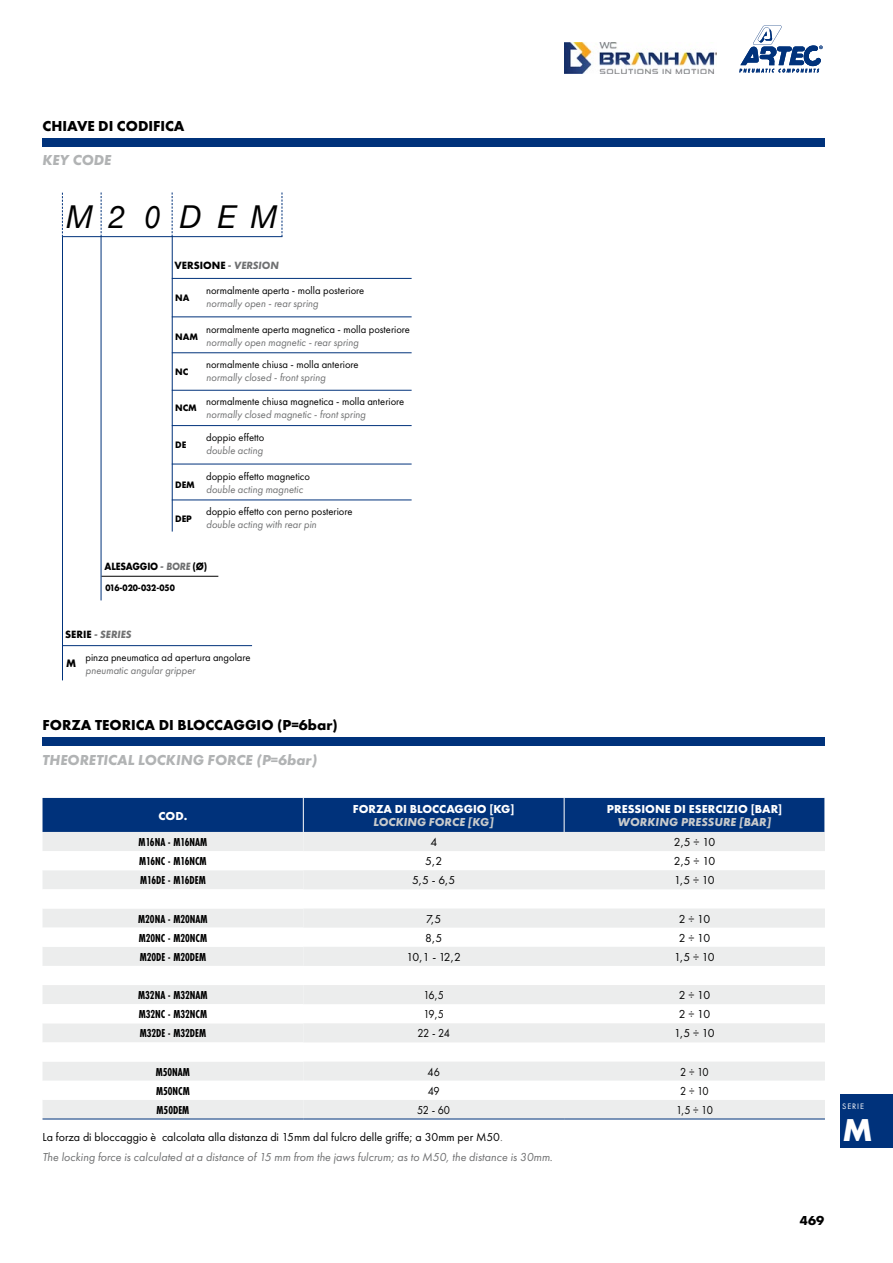
<style>
.page{position:relative;width:893px;height:1263px;background:#fff}
.page>*{position:absolute;margin:0;border:0;box-sizing:border-box;transform-origin:0 0}
.t1{font:700 32.85px "Futura PT";color:#fff}
.t2{font:italic 31.5px "Helvetica Neue";letter-spacing:.52em;color:#000}
.t3{font:700 15px "Futura PT";color:#000}
.t4{font:italic 700 15px "Futura PT";color:#b1b3b4}
.t5{font:700 13.5px "Futura PT";color:#000}
.t6{font:italic 12px/19.5px "Futura PT";color:#707172}
.t7{font:700 12px "Futura PT Cond";color:#000;scale:.91 1}
.t8{font:12px "Futura PT";letter-spacing:-.065em;color:#000}
.t9{font:700 12px "Futura PT";color:#fff}
.t10{font:italic 700 12px "Futura PT";letter-spacing:.005em;color:#c9cbcc}
.t11{font:12px "Futura PT";letter-spacing:-.065em;color:#000;scale:.91 1}
.t12{font:700 11.25px "Futura PT";color:#000}
.t13{font:10.95px/23.1px "Futura PT";color:#000}
.t14{font:italic 10.95px "Futura PT";color:#707172}
.t15{font:700 10.95px "Futura PT";letter-spacing:-.02em;color:#000;scale:.9 1}
.t16{font:700 10.95px "Futura PT";color:#000}
.t17{font:700 9.75px "Futura PT";color:#000}
.t18{font:700 9.75px "Futura PT";color:#000;scale:.88 1}
.t19{font:8.25px "Futura PT";letter-spacing:.11em;color:#fff}
.s1{font-style:italic;color:#707172}
.s2{font-weight:700}
.s3{font-weight:700;font-style:italic;color:#707172}
.s4{font-style:normal;color:#000}
.s5{font-style:normal}
</style>
<div class="page">
<img style="left:564px;top:43px;width:153px;height:30px">
<svg style="left:739px;top:26px;width:84px;height:47px"></svg>
<div style="left:840px;top:1094px;width:53px;height:54px;background:#00327b"></div>
<hr style="left:62px;top:237px;width:1px;height:443px;background:#00327b">
<hr style="left:172px;top:236px;width:1px;height:295px;background:#00327b">
<hr style="left:101px;top:576px;width:117px;height:1px;background:#000">
<hr style="left:101px;top:237px;width:1px;height:363px;background:#00327b">
<svg style="left:101px;top:192px;width:1px;height:44px"></svg>
<svg style="left:172px;top:192px;width:1px;height:44px"></svg>
<svg style="left:282px;top:192px;width:1px;height:45px"></svg>
<svg style="left:62px;top:193px;width:1px;height:44px"></svg>
<hr style="left:63px;top:236px;width:219px;height:1px;background:#00327b">
<hr style="left:62px;top:645px;width:190px;height:1px;background:#00327b">
<hr style="left:172px;top:278px;width:240px;height:1px;background:#00327b">
<hr style="left:172px;top:425px;width:240px;height:1px;background:#00327b">
<hr style="left:172px;top:316px;width:240px;height:1px;background:#00327b">
<hr style="left:172px;top:464px;width:240px;height:1px;background:#00327b">
<hr style="left:172px;top:352px;width:240px;height:1px;background:#00327b">
<hr style="left:172px;top:500px;width:240px;height:1px;background:#00327b">
<hr style="left:172px;top:390px;width:240px;height:1px;background:#00327b">
<div style="left:43px;top:138px;width:782px;height:9px;background:#00327b"></div>
<div style="left:43px;top:737px;width:782px;height:8px;background:#00327b"></div>
<div style="left:43px;top:798px;width:782px;height:34px;background:#00327b"></div>
<div style="left:43px;top:832px;width:260px;height:286px;background:#eceded"></div>
<div style="left:303px;top:832px;width:522px;height:286px;background:#eceded"></div>
<svg style="left:43px;top:851px;width:782px;height:249px"></svg>
<hr style="left:564px;top:798px;width:1px;height:34px;background:#fff">
<hr style="left:303px;top:798px;width:1px;height:34px;background:#fff">
<hr style="left:43px;top:1118px;width:260px;height:1px;background:#00327b">
<hr style="left:303px;top:1118px;width:261px;height:1px;background:#00327b">
<hr style="left:564px;top:1118px;width:261px;height:1px;background:#00327b">
<h3 class="t3" style="left:43px;top:116px;width:144px">CHIAVE DI CODIFICA</h3>
<h3 class="t4" style="left:43px;top:151px;width:71px">KEY CODE</h3>
<h2 class="t2" style="left:66px;top:194px;width:212px">M20 DEM</h2>
<p class="t16" style="left:175px;top:259px;width:106px">VERSIONE <span class="s1">- VERSION</span></p>
<p class="t17" style="left:175px;top:291px;width:16px">NA</p>
<p class="t13" style="left:206px;top:278px;width:160px">normalmente aperta - molla posteriore</p>
<p class="t14" style="left:206px;top:297px;width:114px">normally open - rear spring</p>
<p class="t17" style="left:175px;top:331px;width:24px">NAM</p>
<p class="t17" style="left:175px;top:366px;width:15px">NC</p>
<p class="t17" style="left:175px;top:402px;width:23px">NCM</p>
<p class="t17" style="left:175px;top:438px;width:13px">DE</p>
<p class="t17" style="left:175px;top:478px;width:21px">DEM</p>
<p class="t17" style="left:175px;top:513px;width:18px">DEP</p>
<p class="t13" style="left:206px;top:318px;width:205px">normalmente aperta magnetica - molla posteriore</p>
<p class="t14" style="left:206px;top:336px;width:154px">normally open magnetic - rear spring</p>
<p class="t13" style="left:206px;top:352px;width:154px">normalmente chiusa - molla anteriore</p>
<p class="t14" style="left:206px;top:371px;width:121px">normally closed - front spring</p>
<p class="t13" style="left:206px;top:390px;width:200px">normalmente chiusa magnetica - molla anteriore</p>
<p class="t14" style="left:206px;top:408px;width:161px">normally closed magnetic - front spring</p>
<p class="t13" style="left:206px;top:425px;width:60px">doppio effetto</p>
<p class="t14" style="left:206px;top:444px;width:58px">double acting</p>
<p class="t13" style="left:206px;top:465px;width:105px">doppio effetto magnetico</p>
<p class="t14" style="left:206px;top:483px;width:98px">double acting magnetic</p>
<p class="t13" style="left:206px;top:500px;width:148px">doppio effetto con perno posteriore</p>
<p class="t14" style="left:206px;top:518px;width:112px">double acting with rear pin</p>
<p class="t15" style="left:105px;top:559px;width:116px">ALESAGGIO <span class="s1">- BORE</span> (Ø)</p>
<p class="t18" style="left:105px;top:581px;width:80px">016-020-032-050</p>
<p class="t13" style="left:85px;top:622px;width:167px;text-indent:-20px"><span class="s2">SERIE</span> <span class="s3">- SERIES<br></span>pinza pneumatica ad apertura angolare</p>
<p class="t14" style="left:85px;top:664px;width:111px">pneumatic angular gripper</p>
<p class="t12" style="left:66px;top:656px;width:12px">M</p>
<h3 class="t3" style="left:43px;top:715px;width:297px">FORZA TEORICA DI BLOCCAGGIO (P=6bar)</h3>
<h3 class="t4" style="left:43px;top:750px;width:276px">THEORETICAL LOCKING FORCE (P=6bar)</h3>
<p class="t9" style="left:158px;top:808px;width:30px">COD.</p>
<p class="t9" style="left:353px;top:801px;width:163px">FORZA DI BLOCCAGGIO [KG]</p>
<p class="t10" style="left:374px;top:815px;width:122px">LOCKING FORCE [KG]</p>
<p class="t9" style="left:607px;top:801px;width:177px">PRESSIONE DI ESERCIZIO [BAR]</p>
<p class="t10" style="left:618px;top:815px;width:155px">WORKING PRESSURE [BAR]</p>
<p class="t7" style="left:139px;top:835px;width:77px">M16NA - M16NAM</p>
<p class="t8" style="left:430px;top:835px;width:8px">4</p>
<p class="t8" style="left:674px;top:835px;width:43px">2,5 ÷ 10</p>
<p class="t7" style="left:139px;top:854px;width:76px">M16NC - M16NCM</p>
<p class="t8" style="left:425px;top:854px;width:18px">5,2</p>
<p class="t8" style="left:674px;top:854px;width:43px">2,5 ÷ 10</p>
<p class="t7" style="left:140px;top:873px;width:74px">M16DE - M16DEM</p>
<p class="t8" style="left:412px;top:873px;width:45px">5,5 - 6,5</p>
<p class="t8" style="left:674px;top:873px;width:42px">1,5 ÷ 10</p>
<p class="t7" style="left:138px;top:912px;width:78px">M20NA - M20NAM</p>
<p class="t8" style="left:426px;top:911px;width:17px">7,5</p>
<p class="t8" style="left:679px;top:911px;width:33px">2 ÷ 10</p>
<p class="t7" style="left:139px;top:931px;width:77px">M20NC - M20NCM</p>
<p class="t8" style="left:425px;top:931px;width:18px">8,5</p>
<p class="t8" style="left:679px;top:931px;width:33px">2 ÷ 10</p>
<p class="t7" style="left:140px;top:950px;width:75px">M20DE - M20DEM</p>
<p class="t8" style="left:407px;top:950px;width:56px">10,1 - 12,2</p>
<p class="t8" style="left:674px;top:950px;width:42px">1,5 ÷ 10</p>
<p class="t7" style="left:138px;top:988px;width:78px">M32NA - M32NAM</p>
<p class="t11" style="left:423px;top:988px;width:24px">16,5</p>
<p class="t8" style="left:679px;top:988px;width:33px">2 ÷ 10</p>
<p class="t7" style="left:139px;top:1007px;width:77px">M32NC - M32NCM</p>
<p class="t11" style="left:424px;top:1007px;width:24px">19,5</p>
<p class="t8" style="left:679px;top:1007px;width:33px">2 ÷ 10</p>
<p class="t7" style="left:140px;top:1026px;width:75px">M32DE - M32DEM</p>
<p class="t11" style="left:417px;top:1026px;width:37px">22 - 24</p>
<p class="t8" style="left:674px;top:1026px;width:42px">1,5 ÷ 10</p>
<p class="t7" style="left:156px;top:1065px;width:39px">M50NAM</p>
<p class="t11" style="left:427px;top:1064px;width:15px">46</p>
<p class="t11" style="left:680px;top:1064px;width:33px">2 ÷ 10</p>
<p class="t7" style="left:156px;top:1084px;width:38px">M50NCM</p>
<p class="t11" style="left:428px;top:1084px;width:15px">49</p>
<p class="t11" style="left:680px;top:1084px;width:33px">2 ÷ 10</p>
<p class="t7" style="left:157px;top:1103px;width:38px">M50DEM</p>
<p class="t11" style="left:417px;top:1103px;width:38px">52 - 60</p>
<p class="t11" style="left:676px;top:1103px;width:42px">1,5 ÷ 10</p>
<p class="t6" style="left:43px;top:1127px;width:512px"><span class="s4">La forza di bloccaggio è calcolata alla distanza di 15mm dal fulcro delle griffe; a 30mm per M50</span><span class="s5">.<br></span>The locking force is calculated at a distance of 15 mm from the jaws fulcrum; as to M50, the distance is 30mm.</p>
<p class="t19" style="left:842px;top:1102px;width:23px">SERIE</p>
<h1 class="t1" style="left:842px;top:1108px;width:32px">M</h1>
<p class="t5" style="left:800px;top:1212px;width:26px">469</p>
</div>
